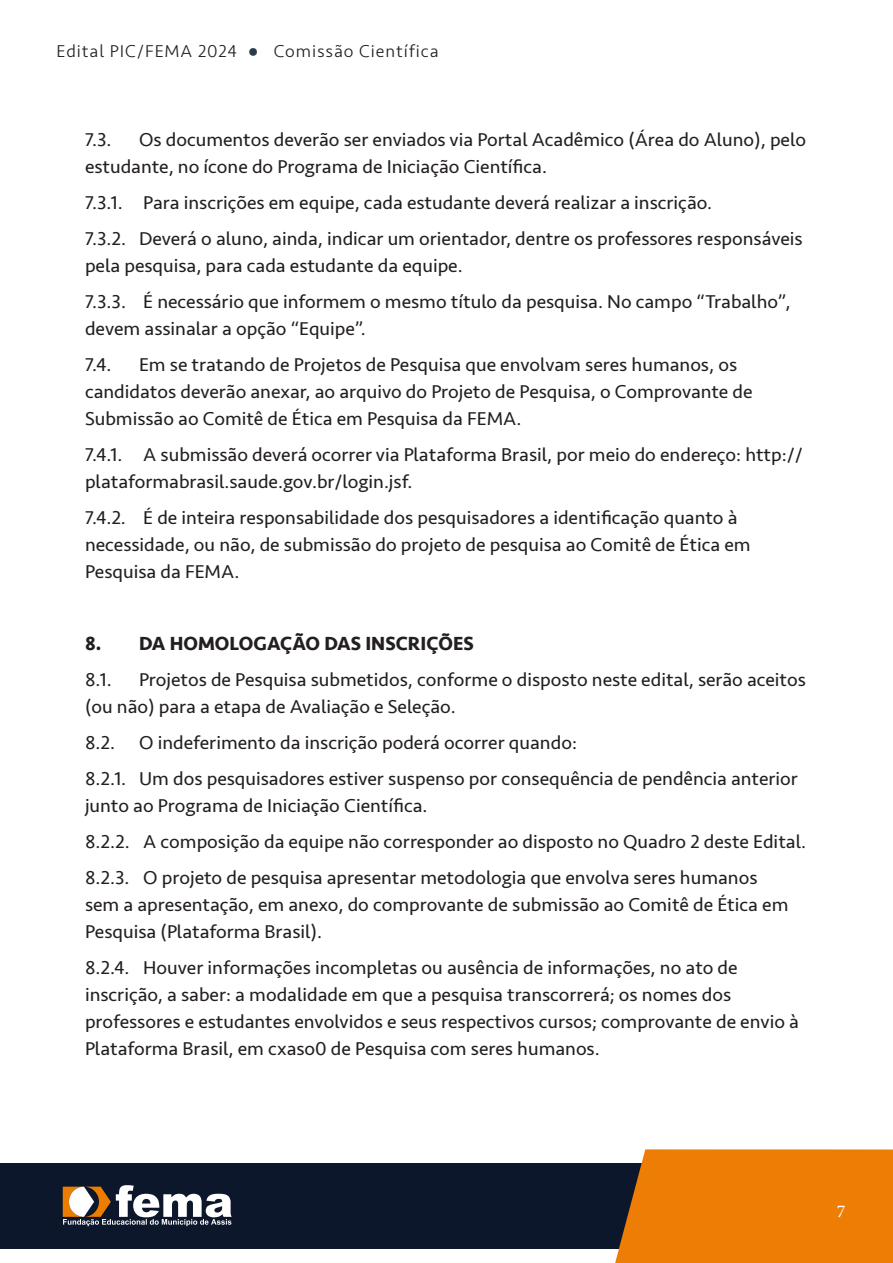
<style>
.page{position:relative;width:893px;height:1263px;background:#fff}
.page>*{position:absolute;margin:0;border:0;box-sizing:border-box;transform-origin:0 0}
.WW-Padrão{font:19.5px/27px "Seravek";color:#231f20}
.WW-Padrão-2{font:700 19.5px "Seravek";color:#231f20}
.t1{font:300 18px "Seravek";letter-spacing:.05em;color:#231f20}
.t2{font:18px "Minion Pro";color:#fff}
.s1{font-family:"Arial Narrow";font-weight:400;color:#293c4c}
</style>
<div class="page">
<div style="left:0;top:1163px;width:680px;height:85px;background:#0d172b"></div>
<div style="left:615px;top:1149px;width:278px;height:114px;background:#ed7d05"></div>
<svg style="left:63px;top:1185px;width:169px;height:41px"></svg>
<p class="t1" style="left:56px;top:41px;width:384px">Edital PIC/FEMA 2024 <span class="s1">●</span> Comissão Científica</p>
<p class="WW-Padrão" style="left:85px;top:126px;width:722px;text-indent:54px">Os documentos deverão ser enviados via Portal Acadêmico (Área do Aluno), pelo estudante, no ícone do Programa de Iniciação Científica.</p>
<p class="WW-Padrão" style="left:85px;top:189px;width:629px">7.3.1. Para inscrições em equipe, cada estudante deverá realizar a inscrição.</p>
<p class="WW-Padrão" style="left:85px;top:225px;width:719px">7.3.2. Deverá o aluno, ainda, indicar um orientador, dentre os professores responsáveis pela pesquisa, para cada estudante da equipe.</p>
<p class="WW-Padrão" style="left:85px;top:288px;width:707px">7.3.3. É necessário que informem o mesmo título da pesquisa. No campo “Trabalho”, devem assinalar a opção “Equipe”.</p>
<p class="WW-Padrão" style="left:85px;top:351px;width:28px">7.4.</p>
<p class="WW-Padrão" style="left:85px;top:126px;width:28px">7.3.</p>
<p class="WW-Padrão" style="left:85px;top:351px;width:669px;text-indent:54px">Em se tratando de Projetos de Pesquisa que envolvam seres humanos, os candidatos deverão anexar, ao arquivo do Projeto de Pesquisa, o Comprovante de<br>Submissão ao Comitê de Ética em Pesquisa da FEMA.</p>
<p class="WW-Padrão" style="left:85px;top:441px;width:719px">7.4.1. A submissão deverá ocorrer via Plataforma Brasil, por meio do endereço: http:// plataformabrasil.saude.gov.br/login.jsf.</p>
<p class="WW-Padrão" style="left:85px;top:504px;width:667px">7.4.2. É de inteira responsabilidade dos pesquisadores a identificação quanto à necessidade, ou não, de submissão do projeto de pesquisa ao Comitê de Ética em<br>Pesquisa da FEMA.</p>
<p class="WW-Padrão-2" style="left:85px;top:628px;width:390px">8. DA HOMOLOGAÇÃO DAS INSCRIÇÕES</p>
<p class="WW-Padrão" style="left:85px;top:666px;width:28px">8.1.</p>
<p class="WW-Padrão" style="left:85px;top:666px;width:722px;text-indent:54px">Projetos de Pesquisa submetidos, conforme o disposto neste edital, serão aceitos (ou não) para a etapa de Avaliação e Seleção.</p>
<p class="WW-Padrão" style="left:85px;top:729px;width:493px">8.2. O indeferimento da inscrição poderá ocorrer quando:</p>
<p class="WW-Padrão" style="left:85px;top:765px;width:714px">8.2.1. Um dos pesquisadores estiver suspenso por consequência de pendência anterior junto ao Programa de Iniciação Científica.</p>
<p class="WW-Padrão" style="left:85px;top:828px;width:722px">8.2.2. A composição da equipe não corresponder ao disposto no Quadro 2 deste Edital.</p>
<p class="WW-Padrão" style="left:85px;top:864px;width:705px">8.2.3. O projeto de pesquisa apresentar metodologia que envolva seres humanos sem a apresentação, em anexo, do comprovante de submissão ao Comitê de Ética em<br>Pesquisa (Plataforma Brasil).</p>
<p class="WW-Padrão" style="left:85px;top:954px;width:715px">8.2.4. Houver informações incompletas ou ausência de informações, no ato de inscrição, a saber: a modalidade em que a pesquisa transcorrerá; os nomes dos professores e estudantes envolvidos e seus respectivos cursos; comprovante de envio à Plataforma Brasil, em cxaso0 de Pesquisa com seres humanos.</p>
<p class="t2" style="left:837px;top:1199px;width:10px">7</p>
</div>
